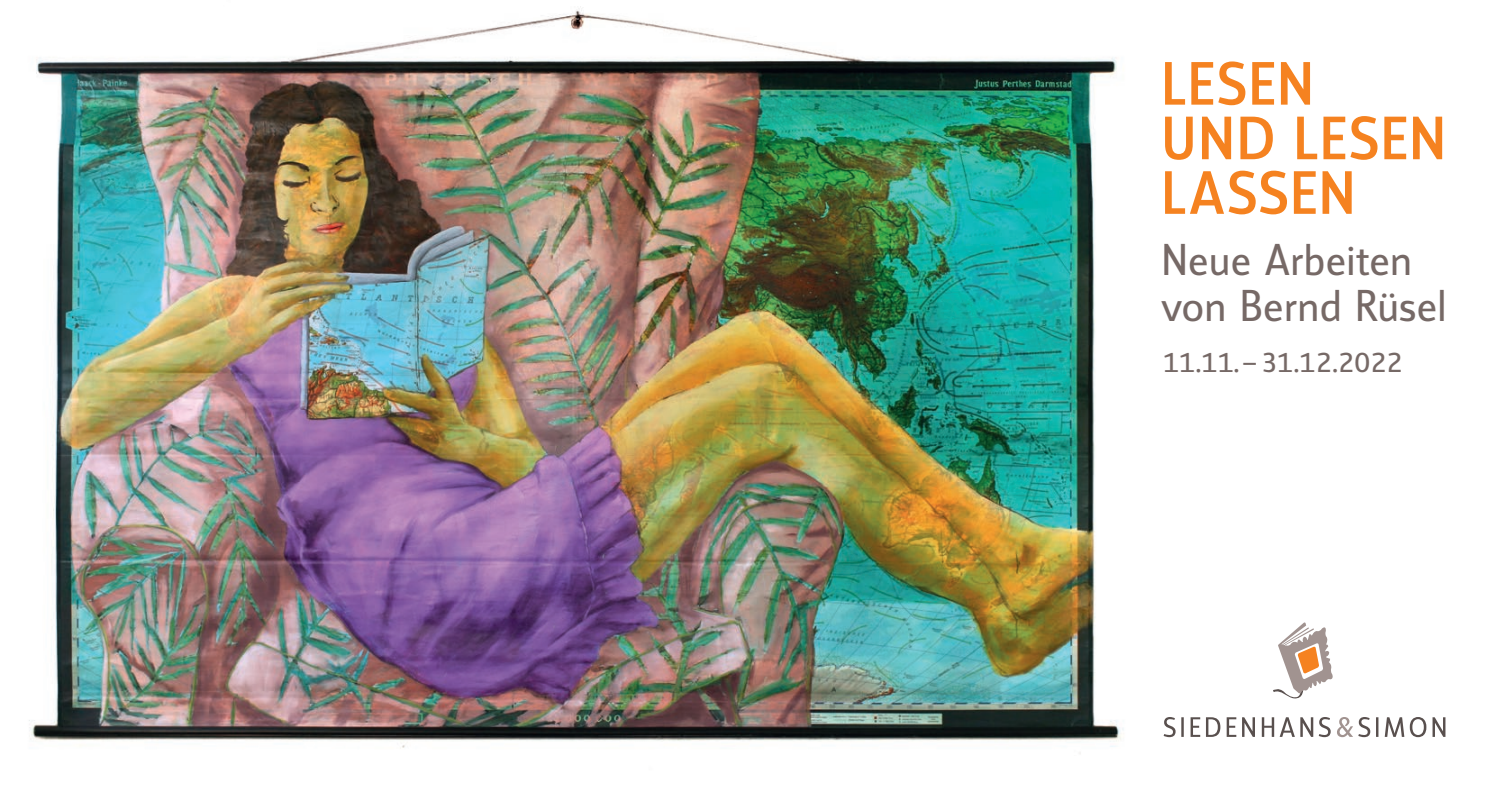
<style>
.page{position:relative;width:1499px;height:798px;background:#fff}
.page>*{position:absolute;margin:0;border:0;box-sizing:border-box;transform-origin:0 0}
.t1{font:59.18px/54.4px "Manual Sans Medium Tf";letter-spacing:.03em;color:#f58220}
.t2{font:43.2px/45.4px "Manual Sans Regular Tf";letter-spacing:-.005em;color:#766966}
.t3{font:31.5px "Manual Sans Regular Tf";letter-spacing:.01em;color:#766966}
</style>
<div class="page">
<img style="left:29px;top:6px;width:1095px;height:748px">
<svg style="left:1337px;top:717px;width:108px;height:19px"></svg>
<svg style="left:1163px;top:717px;width:168px;height:19px"></svg>
<svg style="left:1273px;top:622px;width:60px;height:77px"></svg>
<h1 class="t1" style="left:1161px;top:57px;width:286px">LESEN<br>UND LESEN<br>LASSEN</h1>
<p class="t2" style="left:1161px;top:238px;width:287px">Neue Arbeiten von Bernd Rüsel</p>
<p class="t3" style="left:1163px;top:343px;width:241px">11.11.– 31.12.2022</p>
</div>
